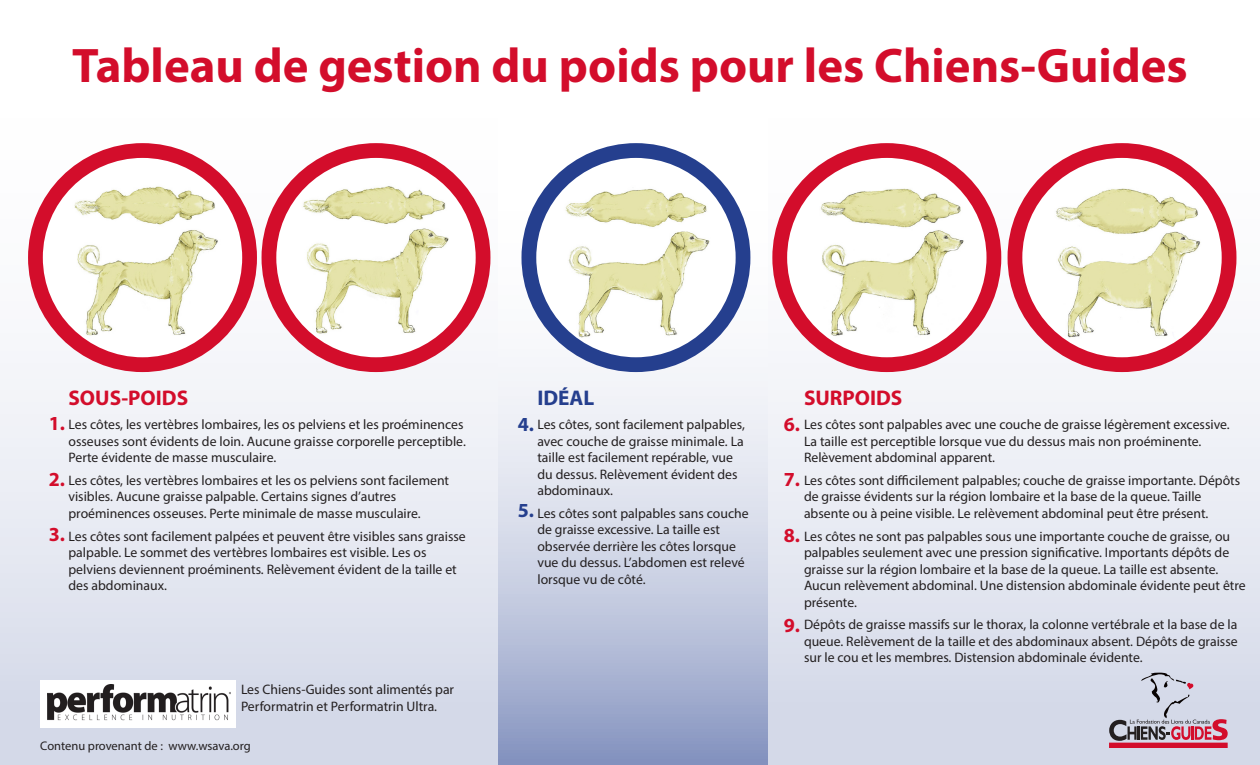
<style>
.page{position:relative;width:1260px;height:765px;background:#fff}
.page>*{position:absolute;margin:0;border:0;box-sizing:border-box;transform-origin:0 0}
.t1{font:700 48.75px "Myriad Pro";color:#d30d2b}
.t2{font:700 21.25px "Myriad Pro";color:#d30d2b}
.t3{font:700 21.25px "Myriad Pro";color:#253f8e}
.t4{font:700 20px "Myriad Pro";color:#d30d2b}
.t5{font:700 20px "Myriad Pro";color:#253f8e}
.t6{font:13.75px/16.5px "Myriad Pro";color:#231f20}
.t7{font:12.5px "Myriad Pro";color:#231f20}
</style>
<div class="page">
<svg style="left:498px;top:143px;width:270px;height:622px"></svg>
<div style="left:0;top:0;width:498px;height:765px;background:linear-gradient(to bottom,#fff9f8,#d7dcea)"></div>
<div style="left:768px;top:0;width:492px;height:765px;background:linear-gradient(to bottom,#fff8f7,#d7dbea)"></div>
<svg style="left:35px;top:151px;width:215px;height:214px"></svg>
<img style="left:61px;top:181px;width:164px;height:163px">
<div style="left:28px;top:143px;width:229px;height:229px;border:15px solid #d30d2b;border-radius:50%"></div>
<svg style="left:269px;top:151px;width:214px;height:214px"></svg>
<img style="left:294px;top:181px;width:163px;height:163px">
<div style="left:262px;top:143px;width:228px;height:229px;border:15px solid #d30d2b;border-radius:50%"></div>
<svg style="left:529px;top:151px;width:214px;height:214px"></svg>
<img style="left:559px;top:181px;width:163px;height:163px">
<div style="left:521px;top:143px;width:229px;height:229px;border:15px solid #253f8e;border-radius:50%"></div>
<svg style="left:780px;top:151px;width:214px;height:214px"></svg>
<img style="left:808px;top:181px;width:164px;height:163px">
<div style="left:772px;top:143px;width:229px;height:229px;border:15px solid #d30d2b;border-radius:50%"></div>
<svg style="left:1015px;top:151px;width:214px;height:214px"></svg>
<img style="left:1046px;top:181px;width:163px;height:163px">
<div style="left:1008px;top:143px;width:228px;height:229px;border:15px solid #d30d2b;border-radius:50%"></div>
<div style="left:1109px;top:743px;width:119px;height:5px;background:#d30d2b"></div>
<svg style="left:1109px;top:673px;width:119px;height:68px;background:#c2b8c7"></svg>
<div style="left:40px;top:680px;width:195px;height:48px;background:#fff"></div>
<img style="left:48px;top:685px;width:183px;height:36px">
<p class="t1" style="left:72px;top:33px;width:1117px">Tableau de gestion du poids pour les Chiens-Guides</p>
<p class="t2" style="left:69px;top:384px;width:121px">SOUS-POIDS</p>
<p class="t6" style="left:69px;top:416px;width:399px">Les côtes, les vertèbres lombaires, les os pelviens et les proéminences osseuses sont évidents de loin. Aucune graisse corporelle perceptible.<br>Perte évidente de masse musculaire.</p>
<p class="t6" style="left:69px;top:472px;width:382px">Les côtes, les vertèbres lombaires et les os pelviens sont facilement visibles. Aucune graisse palpable. Certains signes d’autres proéminences osseuses. Perte minimale de masse musculaire.</p>
<p class="t6" style="left:69px;top:528px;width:399px">Les côtes sont facilement palpées et peuvent être visibles sans graisse palpable. Le sommet des vertèbres lombaires est visible. Les os pelviens deviennent proéminents. Relèvement évident de la taille et des abdominaux.</p>
<p class="t4" style="left:49px;top:410px;width:18px">1.</p>
<p class="t4" style="left:49px;top:466px;width:18px">2.</p>
<p class="t4" style="left:49px;top:521px;width:18px">3.</p>
<p class="t3" style="left:537px;top:384px;width:58px">IDÉAL</p>
<p class="t6" style="left:537px;top:416px;width:209px">Les côtes, sont facilement palpables, avec couche de graisse minimale. La taille est facilement repérable, vue du dessus. Relèvement évident des abdominaux.</p>
<p class="t6" style="left:537px;top:505px;width:213px">Les côtes sont palpables sans couche de graisse excessive. La taille est observée derrière les côtes lorsque vue du dessus. L’abdomen est relevé lorsque vu de côté.</p>
<p class="t5" style="left:518px;top:412px;width:18px">4.</p>
<p class="t5" style="left:518px;top:497px;width:18px">5.</p>
<p class="t2" style="left:804px;top:384px;width:100px">SURPOIDS</p>
<p class="t6" style="left:804px;top:416px;width:427px">Les côtes sont palpables avec une couche de graisse légèrement excessive.<br>La taille est perceptible lorsque vue du dessus mais non proéminente.<br>Relèvement abdominal apparent.</p>
<p class="t6" style="left:804px;top:472px;width:438px">Les côtes sont difficilement palpables; couche de graisse importante. Dépôts de graisse évidents sur la région lombaire et la base de la queue. Taille absente ou à peine visible. Le relèvement abdominal peut être présent.</p>
<p class="t6" style="left:804px;top:528px;width:443px">Les côtes ne sont pas palpables sous une importante couche de graisse, ou palpables seulement avec une pression significative. Importants dépôts de graisse sur la région lombaire et la base de la queue. La taille est absente.<br>Aucun relèvement abdominal. Une distension abdominale évidente peut être présente.</p>
<p class="t6" style="left:804px;top:616px;width:435px;text-align:justify">Dépôts de graisse massifs sur le thorax, la colonne vertébrale et la base de la queue. Relèvement de la taille et des abdominaux absent. Dépôts de graisse sur le cou et les membres. Distension abdominale évidente.</p>
<p class="t4" style="left:784px;top:411px;width:18px">6.</p>
<p class="t4" style="left:784px;top:466px;width:18px">7.</p>
<p class="t4" style="left:784px;top:522px;width:18px">8.</p>
<p class="t4" style="left:784px;top:612px;width:18px">9.</p>
<p class="t6" style="left:241px;top:681px;width:215px">Les Chiens-Guides sont alimentés par<br>Performatrin et Performatrin Ultra.</p>
<p class="t7" style="left:40px;top:738px;width:212px">Contenu provenant de : www.wsava.org</p>
</div>
